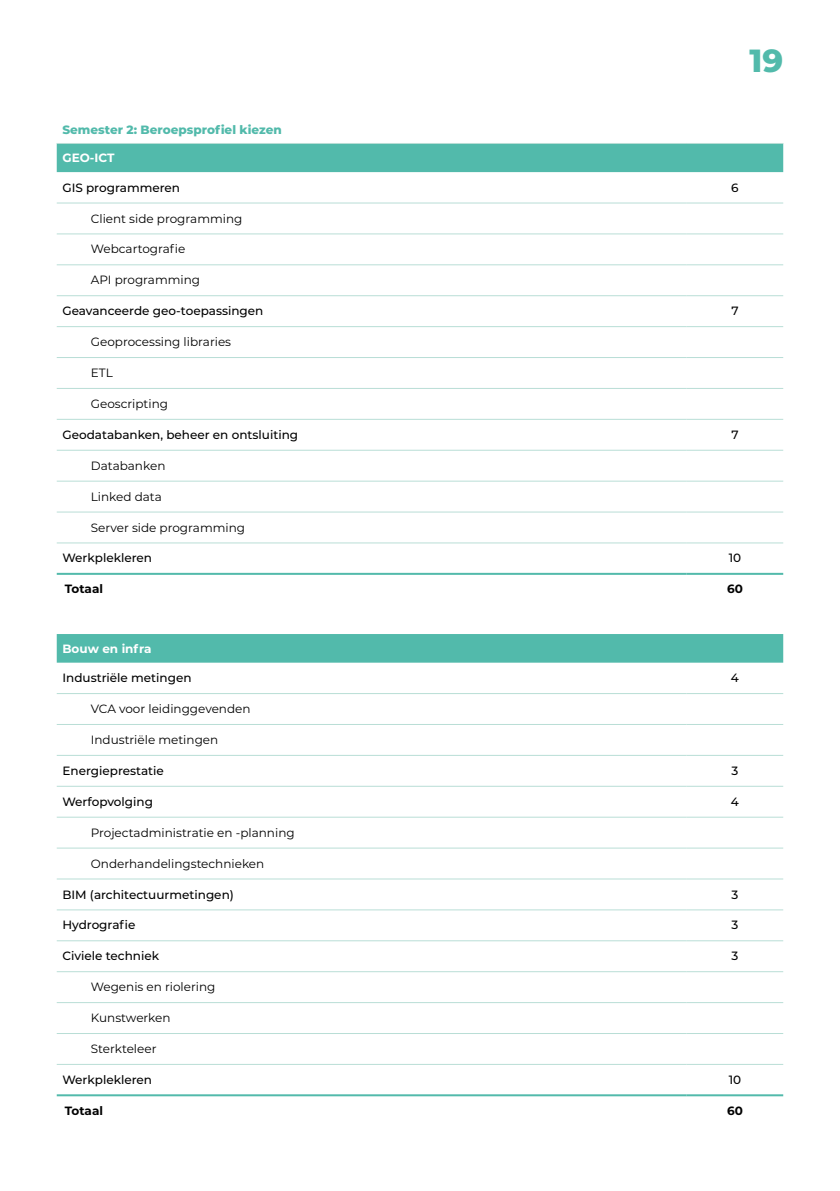
<style>
.page{position:relative;width:840px;height:1191px;background:#fff}
.page>*{position:absolute;margin:0;border:0;box-sizing:border-box;transform-origin:0 0}
.t1{font:800 32px "Montserrat";color:#52baab}
.t2{font:12px "Montserrat";color:#000}
.t3{font:500 12px "Montserrat";color:#000}
.t4{font:800 12px "Montserrat";color:#52baab}
.t5{font:700 12px "Montserrat";color:#fff}
.t6{font:700 12px "Montserrat";color:#000}
</style>
<div class="page">
<div style="left:57px;top:144px;width:725px;height:28px;background:#52baab"></div>
<hr style="left:57px;top:573px;width:629px;height:2px;background:#52baab">
<hr style="left:686px;top:573px;width:96px;height:2px;background:#52baab">
<hr style="left:57px;top:143px;width:629px;height:1px;background:#b9ded6">
<hr style="left:686px;top:143px;width:96px;height:1px;background:#b9ded6">
<hr style="left:57px;top:203px;width:629px;height:1px;background:#b9ded6">
<hr style="left:686px;top:203px;width:96px;height:1px;background:#b9ded6">
<hr style="left:57px;top:233px;width:629px;height:1px;background:#b9ded6">
<hr style="left:686px;top:233px;width:96px;height:1px;background:#b9ded6">
<hr style="left:57px;top:264px;width:629px;height:1px;background:#b9ded6">
<hr style="left:686px;top:264px;width:96px;height:1px;background:#b9ded6">
<hr style="left:57px;top:295px;width:629px;height:1px;background:#b9ded6">
<hr style="left:686px;top:295px;width:96px;height:1px;background:#b9ded6">
<hr style="left:57px;top:326px;width:629px;height:1px;background:#b9ded6">
<hr style="left:686px;top:326px;width:96px;height:1px;background:#b9ded6">
<hr style="left:57px;top:357px;width:629px;height:1px;background:#b9ded6">
<hr style="left:686px;top:357px;width:96px;height:1px;background:#b9ded6">
<hr style="left:57px;top:388px;width:629px;height:1px;background:#b9ded6">
<hr style="left:686px;top:388px;width:96px;height:1px;background:#b9ded6">
<hr style="left:57px;top:419px;width:629px;height:1px;background:#b9ded6">
<hr style="left:686px;top:419px;width:96px;height:1px;background:#b9ded6">
<hr style="left:57px;top:450px;width:629px;height:1px;background:#b9ded6">
<hr style="left:686px;top:450px;width:96px;height:1px;background:#b9ded6">
<hr style="left:57px;top:481px;width:629px;height:1px;background:#b9ded6">
<hr style="left:686px;top:481px;width:96px;height:1px;background:#b9ded6">
<hr style="left:57px;top:512px;width:629px;height:1px;background:#b9ded6">
<hr style="left:686px;top:512px;width:96px;height:1px;background:#b9ded6">
<hr style="left:57px;top:542px;width:629px;height:1px;background:#b9ded6">
<hr style="left:686px;top:542px;width:96px;height:1px;background:#b9ded6">
<div style="left:57px;top:634px;width:725px;height:28px;background:#52baab"></div>
<hr style="left:57px;top:1094px;width:629px;height:2px;background:#52baab">
<hr style="left:686px;top:1094px;width:96px;height:2px;background:#52baab">
<hr style="left:57px;top:693px;width:629px;height:1px;background:#b9ded6">
<hr style="left:686px;top:693px;width:96px;height:1px;background:#b9ded6">
<hr style="left:57px;top:724px;width:629px;height:1px;background:#b9ded6">
<hr style="left:686px;top:724px;width:96px;height:1px;background:#b9ded6">
<hr style="left:57px;top:755px;width:629px;height:1px;background:#b9ded6">
<hr style="left:686px;top:755px;width:96px;height:1px;background:#b9ded6">
<hr style="left:57px;top:786px;width:629px;height:1px;background:#b9ded6">
<hr style="left:686px;top:786px;width:96px;height:1px;background:#b9ded6">
<hr style="left:57px;top:817px;width:629px;height:1px;background:#b9ded6">
<hr style="left:686px;top:817px;width:96px;height:1px;background:#b9ded6">
<hr style="left:57px;top:847px;width:629px;height:1px;background:#b9ded6">
<hr style="left:686px;top:847px;width:96px;height:1px;background:#b9ded6">
<hr style="left:57px;top:878px;width:629px;height:1px;background:#b9ded6">
<hr style="left:686px;top:878px;width:96px;height:1px;background:#b9ded6">
<hr style="left:57px;top:909px;width:629px;height:1px;background:#b9ded6">
<hr style="left:686px;top:909px;width:96px;height:1px;background:#b9ded6">
<hr style="left:57px;top:940px;width:629px;height:1px;background:#b9ded6">
<hr style="left:686px;top:940px;width:96px;height:1px;background:#b9ded6">
<hr style="left:57px;top:971px;width:629px;height:1px;background:#b9ded6">
<hr style="left:686px;top:971px;width:96px;height:1px;background:#b9ded6">
<hr style="left:57px;top:1002px;width:629px;height:1px;background:#b9ded6">
<hr style="left:686px;top:1002px;width:96px;height:1px;background:#b9ded6">
<hr style="left:57px;top:1033px;width:629px;height:1px;background:#b9ded6">
<hr style="left:686px;top:1033px;width:96px;height:1px;background:#b9ded6">
<hr style="left:57px;top:1064px;width:629px;height:1px;background:#b9ded6">
<hr style="left:686px;top:1064px;width:96px;height:1px;background:#b9ded6">
<h1 class="t1" style="left:749px;top:37px;width:35px">19</h1>
<p class="t4" style="left:62px;top:120px;width:221px">Semester 2: Beroepsprofiel kiezen</p>
<p class="t5" style="left:62px;top:149px;width:54px">GEO-ICT</p>
<p class="t3" style="left:62px;top:179px;width:119px">GIS programmeren</p>
<p class="t3" style="left:730px;top:179px;width:9px">6</p>
<p class="t2" style="left:91px;top:210px;width:153px">Client side programming</p>
<p class="t2" style="left:91px;top:241px;width:96px">Webcartografie</p>
<p class="t2" style="left:91px;top:272px;width:111px">API programming</p>
<p class="t3" style="left:62px;top:303px;width:202px">Geavanceerde geo-toepassingen</p>
<p class="t3" style="left:731px;top:303px;width:9px">7</p>
<p class="t2" style="left:91px;top:334px;width:142px">Geoprocessing libraries</p>
<p class="t2" style="left:91px;top:364px;width:23px">ETL</p>
<p class="t2" style="left:91px;top:395px;width:79px">Geoscripting</p>
<p class="t3" style="left:62px;top:426px;width:237px">Geodatabanken, beheer en ontsluiting</p>
<p class="t3" style="left:731px;top:426px;width:9px">7</p>
<p class="t2" style="left:91px;top:457px;width:76px">Databanken</p>
<p class="t2" style="left:91px;top:488px;width:73px">Linked data</p>
<p class="t2" style="left:91px;top:519px;width:156px">Server side programming</p>
<p class="t3" style="left:62px;top:550px;width:91px">Werkplekleren</p>
<p class="t3" style="left:728px;top:550px;width:14px">10</p>
<p class="t6" style="left:65px;top:580px;width:40px">Totaal</p>
<p class="t6" style="left:726px;top:580px;width:17px">60</p>
<p class="t5" style="left:62px;top:640px;width:91px">Bouw en infra</p>
<p class="t3" style="left:62px;top:669px;width:131px">Industriële metingen</p>
<p class="t3" style="left:730px;top:669px;width:10px">4</p>
<p class="t2" style="left:91px;top:700px;width:161px">VCA voor leidinggevenden</p>
<p class="t2" style="left:91px;top:731px;width:129px">Industriële metingen</p>
<p class="t3" style="left:62px;top:762px;width:103px">Energieprestatie</p>
<p class="t3" style="left:731px;top:762px;width:8px">3</p>
<p class="t3" style="left:62px;top:793px;width:92px">Werfopvolging</p>
<p class="t3" style="left:730px;top:793px;width:10px">4</p>
<p class="t2" style="left:91px;top:824px;width:205px">Projectadministratie en -planning</p>
<p class="t2" style="left:91px;top:855px;width:175px">Onderhandelingstechnieken</p>
<p class="t3" style="left:62px;top:886px;width:173px">BIM (architectuurmetingen)</p>
<p class="t3" style="left:731px;top:886px;width:8px">3</p>
<p class="t3" style="left:62px;top:916px;width:75px">Hydrografie</p>
<p class="t3" style="left:731px;top:916px;width:8px">3</p>
<p class="t3" style="left:62px;top:947px;width:98px">Civiele techniek</p>
<p class="t3" style="left:731px;top:947px;width:8px">3</p>
<p class="t2" style="left:91px;top:978px;width:126px">Wegenis en riolering</p>
<p class="t2" style="left:91px;top:1009px;width:81px">Kunstwerken</p>
<p class="t2" style="left:91px;top:1040px;width:67px">Sterkteleer</p>
<p class="t3" style="left:62px;top:1071px;width:91px">Werkplekleren</p>
<p class="t3" style="left:728px;top:1071px;width:14px">10</p>
<p class="t6" style="left:65px;top:1102px;width:40px">Totaal</p>
<p class="t6" style="left:726px;top:1102px;width:17px">60</p>
</div>
